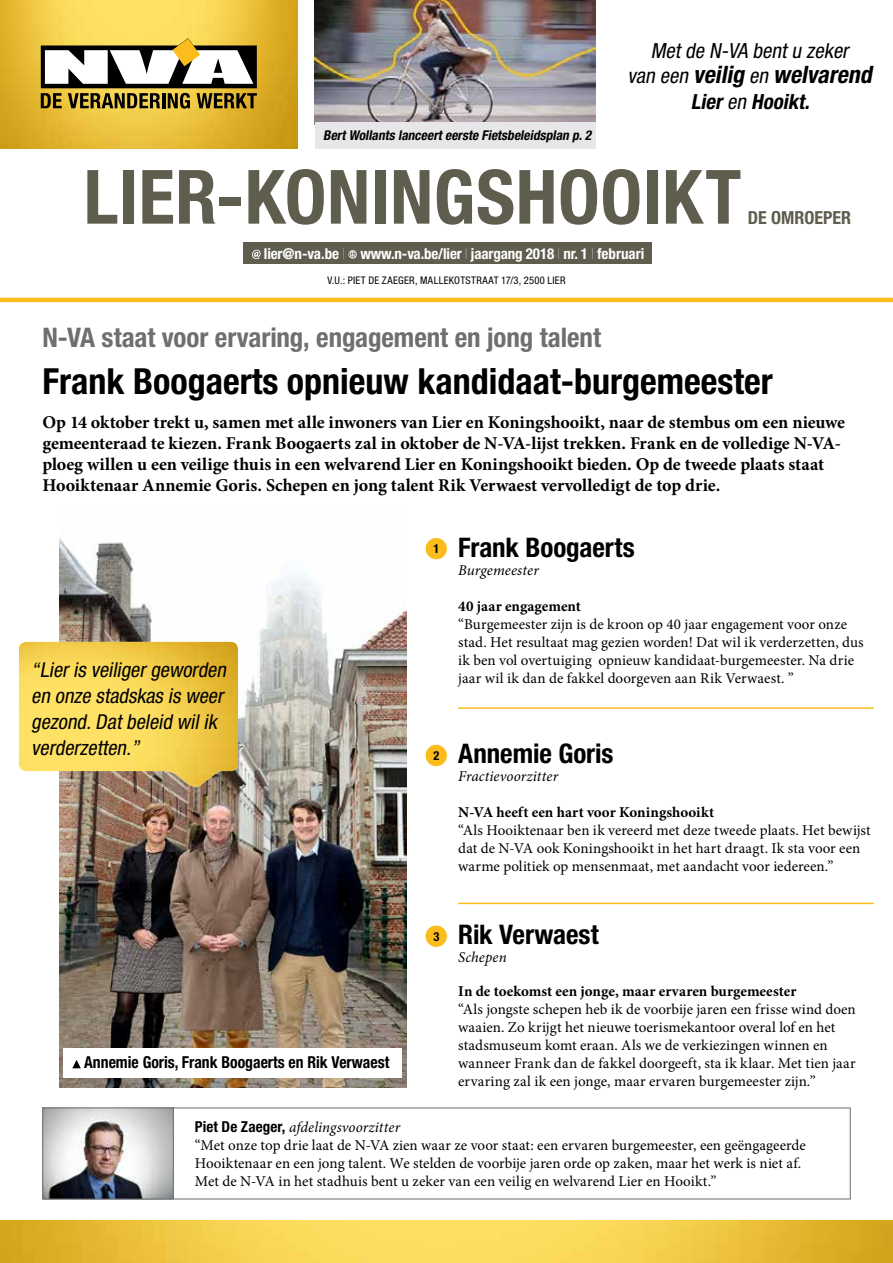
<style>
.page{position:relative;width:893px;height:1263px;background:#fff}
.page>*{position:absolute;margin:0;border:0;box-sizing:border-box;transform-origin:0 0}
.t1{font:700 condensed 75px "Helvetica Neue LT Std";letter-spacing:.01em;color:#5e5d4e}
.t2{font:700 condensed 36px "Helvetica Neue LT Std";color:#000}
.t3{font:700 condensed 27px "Helvetica Neue LT Std";letter-spacing:-.005em;color:#706f6f}
.t4{font:700 condensed 27px "Helvetica Neue LT Std";letter-spacing:-.005em;color:#000}
.t5{font:italic 700 condensed 24px "Helvetica Neue LT Std";color:#000}
.t6{font:italic condensed 20.85px "Helvetica Neue LT Std";color:#000}
.t7{font:italic 700 condensed 20.85px "Helvetica Neue LT Std";color:#000}
.t8{font:italic condensed 20.55px/26.2px "Helvetica Neue LT Std";color:#000}
.t9{font:700 18px/21px "Minion Pro";letter-spacing:-.005em;color:#000}
.t10{font:700 condensed 18px "Helvetica Neue LT Std";color:#5e5d4e}
.t11{font:700 condensed 16.5px "Helvetica Neue LT Std";color:#000;scale:.95 1}
.t12{font:15px/18px "Minion Pro";letter-spacing:.005em;color:#000}
.t13{font:700 15px "Minion Pro";color:#000}
.t14{font:700 condensed 15px "Helvetica Neue LT Std";letter-spacing:-.01em;color:#fff}
.t15{font:italic 15px "Minion Pro";letter-spacing:.005em;color:#000}
.t16{font:italic 700 condensed 13.5px "Helvetica Neue LT Std";color:#000}
.t17{font:700 condensed 12.45px "Helvetica Neue LT Std";color:#000}
.t18{font:condensed 10.5px "Helvetica Neue LT Std";letter-spacing:.03em;color:#000}
.s1{font-weight:400;font-size:20.85px}
.s2{font-weight:400}
.s3{font-weight:200}
.s4{font-family:"Helvetica Neue LT Std";font-weight:700;font-stretch:condensed;font-size:15.15px}
.s5{font-style:italic}
</style>
<div class="page">
<hr style="left:0;top:298px;width:893px;height:4px;background:#fcbd1c">
<img style="left:0;top:1220px;width:893px;height:43px">
<img style="left:0;top:0;width:298px;height:149px">
<svg style="left:41px;top:38px;width:216px;height:71px"></svg>
<img style="left:60px;top:539px;width:346px;height:548px">
<div style="left:64px;top:1048px;width:338px;height:30px;background:#fff"></div>
<svg style="left:72px;top:1060px;width:9px;height:8px"></svg>
<hr style="left:458px;top:707px;width:416px;height:2px;background:#fcbd1c">
<hr style="left:458px;top:903px;width:416px;height:1px;background:#fcbd1c">
<div style="left:243px;top:242px;width:408px;height:22px;background:#5e5d4e"></div>
<svg style="left:252px;top:250px;width:9px;height:9px"></svg>
<svg style="left:348px;top:250px;width:9px;height:9px"></svg>
<img style="left:45px;top:1110px;width:127px;height:87px">
<div style="left:43px;top:1108px;width:131px;height:91px;border:1px solid #706f6f"></div>
<img style="left:19px;top:642px;width:219px;height:147px">
<img style="left:315px;top:0;width:280px;height:122px">
<div style="left:315px;top:122px;width:280px;height:27px;background:#e7e7e9"></div>
<div style="left:425px;top:537px;width:22px;height:23px;background:#fcbd1c;border-radius:50%"></div>
<div style="left:425px;top:537px;width:23px;height:23px;border:1px solid #fff;border-radius:50%"></div>
<div style="left:425px;top:744px;width:22px;height:23px;background:#fcbd1c;border-radius:50%"></div>
<div style="left:425px;top:744px;width:23px;height:23px;border:1px solid #fff;border-radius:50%"></div>
<div style="left:425px;top:925px;width:22px;height:22px;background:#fcbd1c;border-radius:50%"></div>
<div style="left:425px;top:925px;width:23px;height:22px;border:1px solid #fff;border-radius:50%"></div>
<p class="t16" style="left:323px;top:127px;width:272px">BertWollants lanceerteerste Fietsbeleidsplan p.2</p>
<h3 class="t6" style="left:651px;top:38px;width:203px">Metde N-VA bentu zeker</h3>
<h3 class="t5" style="left:627px;top:60px;width:251px"><span class="s1">van een</span> veilig <span class="s1">en</span> welvarend</h3>
<h3 class="t7" style="left:691px;top:89px;width:124px">Lier<span class="s2">en</span> Hooikt.</h3>
<h1 class="t1" style="left:84px;top:152px;width:659px">LIER-KONINGSHOOIKT</h1>
<p class="t10" style="left:748px;top:206px;width:105px">DE OMROEPER</p>
<p class="t14" style="left:264px;top:244px;width:382px">lier@n-va.be <span class="s3">I</span> www.n-va.be/lier <span class="s3">I</span> jaargang 2018 <span class="s3">I</span> nr. 1 <span class="s3">I</span> februari</p>
<p class="t18" style="left:327px;top:275px;width:240px">V.U.: PIET DE ZAEGER, MALLEKOTSTRAAT 17/3, 2500 LIER</p>
<h3 class="t3" style="left:43px;top:321px;width:560px">N-VA staat voor ervaring, engagement en jong talent</h3>
<h2 class="t2" style="left:43px;top:360px;width:732px">Frank Boogaerts opnieuw kandidaat-burgemeester</h2>
<p class="t9" style="left:43px;top:411px;width:804px">Op 14 oktober trekt u, samen met alle inwoners van Lier en Koningshooikt, naar de stembus om een nieuwe gemeenteraad te kiezen. Frank Boogaerts zal in oktober de N-VA-lijst trekken. Frank en de volledige N-VA&shy;ploeg willen u een veilige thuis in een welvarend Lier en Koningshooikt bieden. Op de tweede plaats staat Hooiktenaar Annemie Goris. Schepen en jong talent Rik Verwaest vervolledigt de top drie.</p>
<h3 class="t8" style="left:31px;top:656px;width:200px">“Lieris veiligergeworden en onze stadskas is weer gezond.Datbeleid wilik verderzetten.”</h3>
<p class="t11" style="left:84px;top:1052px;width:323px">Annemie Goris, Frank Boogaerts en Rik Verwaest</p>
<p class="t17" style="left:433px;top:541px;width:7px">1</p>
<h3 class="t4" style="left:458px;top:531px;width:178px">Frank Boogaerts</h3>
<p class="t15" style="left:458px;top:560px;width:82px">Burgemeester</p>
<p class="t13" style="left:458px;top:595px;width:124px">40 jaar engagement</p>
<p class="t12" style="left:458px;top:615px;width:407px">“Burgemeester zijn is de kroon op 40 jaar engagement voor onze stad. Het resultaat mag gezien worden! Dat wil ik verderzetten, dus ik ben vol overtuiging opnieuw kandidaat-burgemeester. Na drie jaar wil ik dan de fakkel doorgeven aan Rik Verwaest. ”</p>
<p class="t17" style="left:433px;top:748px;width:7px">2</p>
<h3 class="t4" style="left:458px;top:737px;width:157px">Annemie Goris</h3>
<p class="t15" style="left:458px;top:766px;width:102px">Fractievoorzitter</p>
<p class="t13" style="left:458px;top:802px;width:257px">N-VA heeft een hart voor Koningshooikt</p>
<p class="t12" style="left:458px;top:822px;width:414px">“Als Hooiktenaar ben ik vereerd met deze tweede plaats. Het bewijst dat de N-VA ook Koningshooikt in het hart draagt. Ik sta voor een warme politiek op mensenmaat, met aandacht voor iedereen.”</p>
<p class="t17" style="left:433px;top:929px;width:7px">3</p>
<h3 class="t4" style="left:458px;top:918px;width:142px">Rik Verwaest</h3>
<p class="t15" style="left:458px;top:947px;width:50px">Schepen</p>
<p class="t13" style="left:458px;top:981px;width:340px">In de toekomst een jonge, maar ervaren burgemeester</p>
<p class="t12" style="left:458px;top:1000px;width:399px">“Als jongste schepen heb ik de voorbije jaren een frisse wind doen waaien. Zo krijgt het nieuwe toerismekantoor overal lof en het stadsmuseum komt eraan. Als we de verkiezingen winnen en wanneer Frank dan de fakkel doorgeeft, sta ik klaar. Met tien jaar ervaring zal ik een jonge, maar ervaren burgemeester zijn.”</p>
<p class="t12" style="left:195px;top:1118px;width:612px"><span class="s4">Piet De Zaeger,</span> <span class="s5">afdelingsvoorzitter<br></span>“Met onze top drie laat de N-VA zien waar ze voor staat: een ervaren burgemeester, een geëngageerde Hooiktenaar en een jong talent. We stelden de voorbije jaren orde op zaken, maar het werk is niet af.<br>Met de N-VA in het stadhuis bent u zeker van een veilig en welvarend Lier en Hooikt.”</p>
</div>
